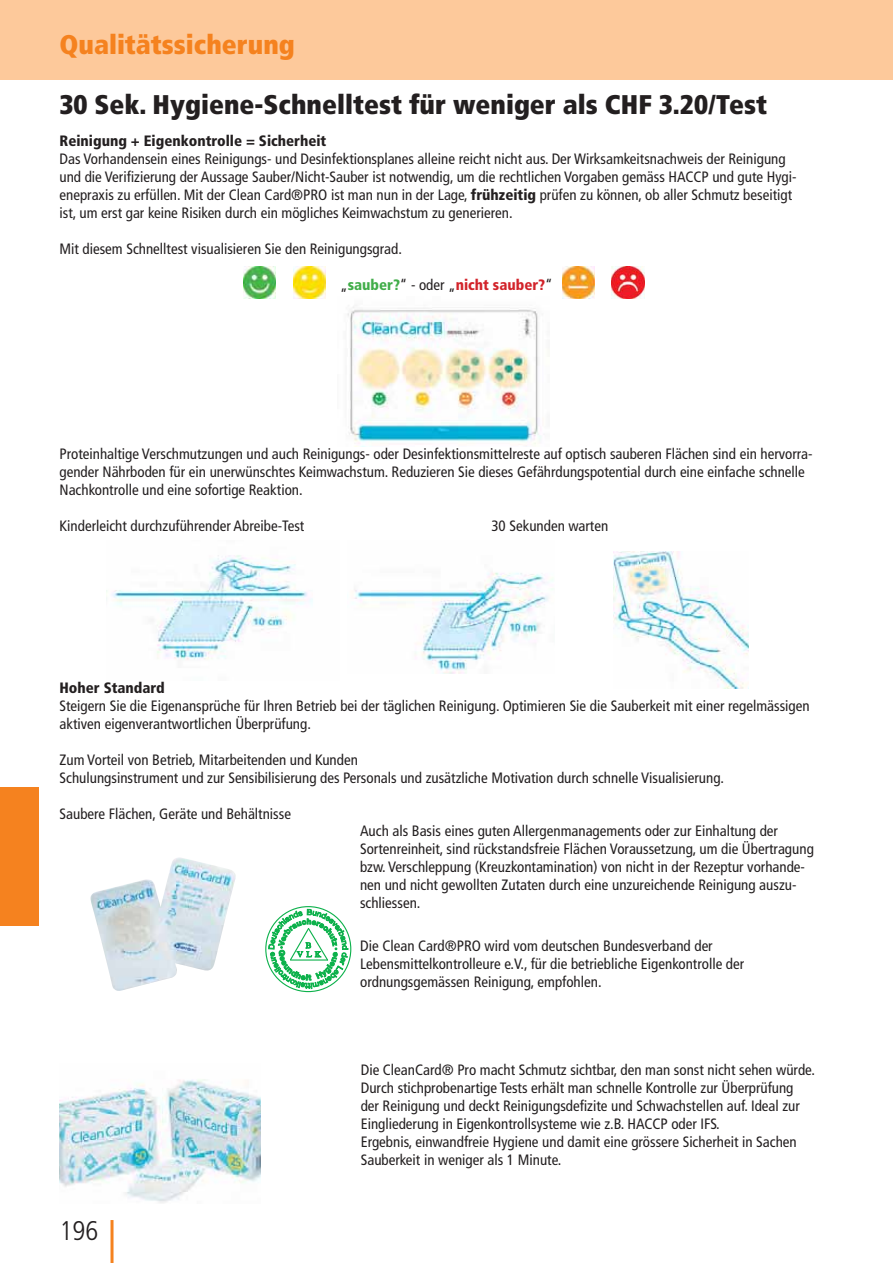
<style>
.page{position:relative;width:893px;height:1263px;background:#fff}
.page>*{position:absolute;margin:0;border:0;box-sizing:border-box;transform-origin:0 0}
.t1{font:900 condensed 27px "Frutiger LT Std";color:#231f20}
.t2{font:900 condensed 27px "Frutiger LT Std";color:#f5821f}
.t3{font:300 condensed 27px "Frutiger LT Std";color:#231f20}
.t4{font:condensed 15px/18px "Frutiger LT Std";color:#231f20}
.t5{font:900 condensed 15px "Frutiger LT Std";color:#231f20}
.t6{font:900 condensed 15px "Frutiger LT Std";color:#d2232a}
.s1{font-weight:900}
.s2{font-weight:400;color:#231f20}
.s3{color:#41ad49}
</style>
<div class="page">
<div style="left:0;top:0;width:893px;height:80px;background:#fdc99b"></div>
<div style="left:0;top:787px;width:38px;height:139px;background:#f5821f"></div>
<hr style="left:111px;top:1220px;width:3px;height:43px;background:#f5821f">
<img style="left:106px;top:555px;width:207px;height:105px">
<img style="left:354px;top:572px;width:199px;height:101px">
<img style="left:613px;top:552px;width:135px;height:137px">
<img style="left:90px;top:857px;width:146px;height:134px">
<svg style="left:269px;top:909px;width:79px;height:80px"></svg>
<img style="left:347px;top:306px;width:194px;height:141px">
<img style="left:243px;top:267px;width:32px;height:32px">
<img style="left:293px;top:267px;width:32px;height:32px">
<img style="left:562px;top:267px;width:32px;height:32px">
<img style="left:612px;top:267px;width:32px;height:32px">
<img style="left:60px;top:1079px;width:201px;height:124px">
<h1 class="t2" style="left:60px;top:34px;width:237px">Qualitätssicherung</h1>
<h1 class="t1" style="left:60px;top:93px;width:709px">30 Sek. Hygiene-Schnelltest für weniger als CHF 3.20/Test</h1>
<p class="t5" style="left:60px;top:134px;width:268px">Reinigung + Eigenkontrolle = Sicherheit</p>
<p class="t4" style="left:60px;top:151px;width:738px">Das Vorhandensein eines Reinigungs- und Desinfektionsplanes alleine reicht nicht aus. Der Wirksamkeitsnachweis der Reinigung und die Verifizierung der Aussage Sauber/Nicht-Sauber ist notwendig, um die rechtlichen Vorgaben gemäss HACCP und gute Hygi&shy;enepraxis zu erfüllen. Mit der Clean Card®PRO ist man nun in der Lage, <span class="s1">frühzeitig</span> prüfen zu können, ob aller Schmutz beseitigt ist, um erst gar keine Risiken durch ein mögliches Keimwachstum zu generieren.</p>
<p class="t4" style="left:60px;top:241px;width:344px">Mit diesem Schnelltest visualisieren Sie den Reinigungsgrad.</p>
<p class="t6" style="left:340px;top:278px;width:214px"><span class="s2">„</span><span class="s3">sauber?</span><span class="s2">“ - oder „</span>nicht sauber?<span class="s2">“</span></p>
<p class="t4" style="left:60px;top:446px;width:755px">Proteinhaltige Verschmutzungen und auch Reinigungs- oder Desinfektionsmittelreste auf optisch sauberen Flächen sind ein hervorra&shy;gender Nährboden für ein unerwünschtes Keimwachstum. Reduzieren Sie dieses Gefährdungspotential durch eine einfache schnelle<br>Nachkontrolle und eine sofortige Reaktion.</p>
<p class="t4" style="left:60px;top:518px;width:246px">Kinderleicht durchzuführender Abreibe-Test</p>
<p class="t4" style="left:491px;top:518px;width:118px">30 Sekunden warten</p>
<p class="t5" style="left:60px;top:681px;width:107px">Hoher Standard</p>
<p class="t4" style="left:60px;top:698px;width:752px">Steigern Sie die Eigenansprüche für Ihren Betrieb bei der täglichen Reinigung. Optimieren Sie die Sauberkeit mit einer regelmässigen aktiven eigenverantwortlichen Überprüfung.</p>
<p class="t4" style="left:60px;top:751px;width:666px">Zum Vorteil von Betrieb, Mitarbeitenden und Kunden<br>Schulungsinstrument und zur Sensibilisierung des Personals und zusätzliche Motivation durch schnelle Visualisierung.</p>
<p class="t4" style="left:60px;top:805px;width:233px">Saubere Flächen, Geräte und Behältnisse</p>
<p class="t4" style="left:360px;top:822px;width:455px">Auch als Basis eines guten Allergenmanagements oder zur Einhaltung der Sortenreinheit, sind rückstandsfreie Flächen Voraussetzung, um die Übertragung bzw. Verschleppung (Kreuzkontamination) von nicht in der Rezeptur vorhande&shy;nen und nicht gewollten Zutaten durch eine unzureichende Reinigung auszu&shy;schliessen.</p>
<p class="t4" style="left:360px;top:937px;width:386px">Die Clean Card®PRO wird vom deutschen Bundesverband der<br>Lebensmittelkontrolleure e.V., für die betriebliche Eigenkontrolle der ordnungsgemässen Reinigung, empfohlen.</p>
<h1 class="t3" style="left:60px;top:1219px;width:40px">196</h1>
<p class="t4" style="left:361px;top:1062px;width:456px">Die CleanCard® Pro macht Schmutz sichtbar, den man sonst nicht sehen würde.<br>Durch stichprobenartige Tests erhält man schnelle Kontrolle zur Überprüfung der Reinigung und deckt Reinigungsdefizite und Schwachstellen auf. Ideal zur Eingliederung in Eigenkontrollsysteme wie z.B. HACCP oder IFS.<br>Ergebnis, einwandfreie Hygiene und damit eine grössere Sicherheit in Sachen Sauberkeit in weniger als 1 Minute.</p>
</div>
